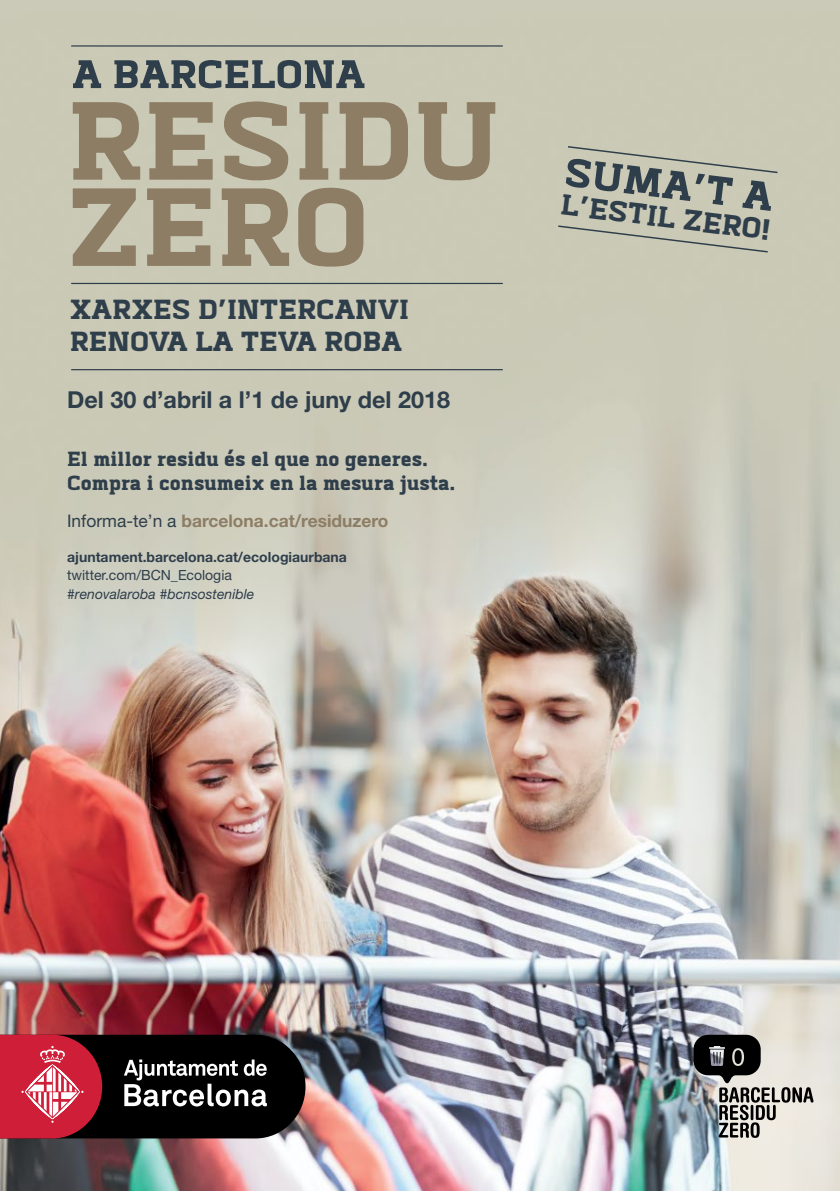
<style>
.page{position:relative;width:840px;height:1191px;background:#fff}
.page>*{position:absolute;margin:0;border:0;box-sizing:border-box;transform-origin:0 0}
.t1{font:900 140.8px "Abula";color:#8d7d65}
.t2{font:900 51px "Abula";color:#2f3e4b}
.t3{font:900 50.6px "Abula";color:#2f3e4b}
.t4{font:900 36.8px "Abula";color:#2f3e4b}
.t5{font:900 35.2px "Abula";color:#2f3e4b}
.t6{font:900 26px "Abula";color:#2f3e4b}
.t7{font:700 23.4px "Helvetica Neue";color:#2f3e4b}
.t8{font:700 17.4px "Helvetica Neue";color:#8d7d65}
.t9{font:700 14px "Helvetica Neue";color:#2f3e4b}
.t10{font:italic 14px "Helvetica Neue";color:#2f3e4b}
.t11{font:14px "Helvetica Neue";color:#2f3e4b}
.s1{font-weight:400;color:#2f3e4b}
</style>
<div class="page">
<img style="left:0;top:0;width:839px;height:1191px">
<svg style="left:0;top:1034px;width:305px;height:104px;background:#56272e"></svg>
<svg style="left:693px;top:1034px;width:120px;height:103px;background:#93938f"></svg>
<hr style="left:71px;top:283px;width:431px;height:1px;background:#2f3e4b">
<hr style="left:71px;top:369px;width:431px;height:1px;background:#2f3e4b">
<hr style="left:71px;top:45px;width:431px;height:2px;background:#2f3e4b">
<svg style="left:566px;top:145px;width:212px;height:29px;background:#c2c2af"></svg>
<svg style="left:556px;top:224px;width:213px;height:29px;background:#c2c2af"></svg>
<p class="t3" style="left:72px;top:46px;width:294px">A BARCELONA</p>
<p class="t1" style="left:67px;top:64px;width:434px">RESIDU</p>
<p class="t1" style="left:67px;top:150px;width:303px">ZERO</p>
<p class="t5" style="left:70px;top:290px;width:341px">XARXES D’INTERCANVI</p>
<p class="t5" style="left:70px;top:322px;width:333px">RENOVA LA TEVA ROBA</p>
<p class="t7" style="left:67px;top:386px;width:384px">Del 30 d’abril a l’1 de juny del 2018</p>
<p class="t6" style="left:67px;top:445px;width:362px">El millor residu és el que no generes.</p>
<p class="t6" style="left:67px;top:469px;width:389px">Compra i consumeix en la mesura justa.</p>
<p class="t8" style="left:67px;top:510px;width:323px"><span class="s1">Informa-te’n a</span> barcelona.cat/residuzero</p>
<p class="t9" style="left:67px;top:548px;width:281px">ajuntament.barcelona.cat/ecologiaurbana</p>
<p class="t11" style="left:67px;top:567px;width:166px">twitter.com/BCN_Ecologia</p>
<p class="t10" style="left:67px;top:585px;width:189px">#renovalaroba #bcnsostenible</p>
<p class="t2" style="left:568px;top:144px;width:211px;rotate:7deg">SUMA’T A</p>
<p class="t4" style="left:563px;top:184px;width:212px;rotate:7deg">L’ESTIL ZERO!</p>
</div>
